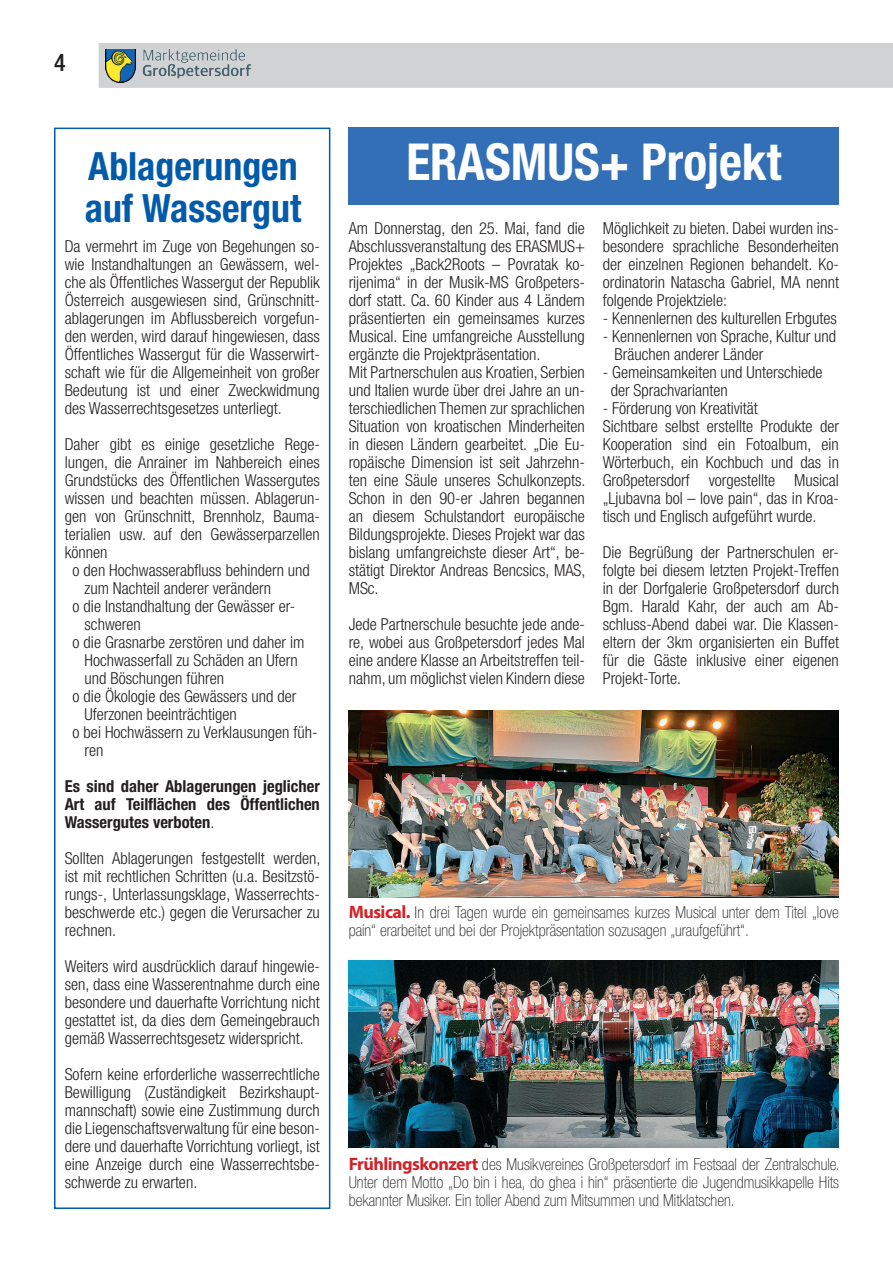
<style>
.page{position:relative;width:893px;height:1263px;background:#fff}
.page>*{position:absolute;margin:0;border:0;box-sizing:border-box;transform-origin:0 0}
.t1{font:700 condensed 51px "Helvetica Neue LT Std";color:#fff}
.t2{font:700 condensed 39px/42px "Helvetica Neue LT Std";color:#015aaa}
.t3{font:500 condensed 24px "Helvetica Neue LT Std";color:#231f20}
.t4{font:300 condensed 16.5px/18px "Helvetica Neue LT Std";color:#231f20;text-align:justify}
.t5{font:100 condensed 16.5px/18px "Helvetica Neue LT Std";color:#231f20;text-align:justify}
.t6{font:700 condensed 16.5px/18px "Helvetica Neue LT Std";color:#231f20;text-align:justify}
.s1{font-weight:300}
.s2{font-family:"Myriad Pro";font-weight:700;font-stretch:normal;font-size:18px;color:#d1232a}
</style>
<div class="page">
<div style="left:99px;top:43px;width:794px;height:45px;background:#d1d2d4"></div>
<img style="left:105px;top:50px;width:146px;height:32px">
<div style="left:349px;top:128px;width:490px;height:77px;background:#326fb7"></div>
<img style="left:349px;top:960px;width:490px;height:187px">
<div style="left:54px;top:128px;width:276px;height:1081px;border:2px solid #015aaa"></div>
<img style="left:349px;top:710px;width:490px;height:187px">
<h3 class="t3" style="left:54px;top:48px;width:13px">4</h3>
<h2 class="t2" style="left:85px;top:144px;width:218px">Ablagerungen auf Wassergut</h2>
<p class="t4" style="left:65px;top:237px;width:257px">Da vermehrt im Zuge von Begehungen so&shy;wie Instandhaltungen an Gewässern, wel&shy;che als Öffentliches Wassergut der Republik Österreich ausgewiesen sind, Grünschnitt&shy;ablagerungen im Abflussbereich vorgefun&shy;den werden, wird darauf hingewiesen, dass Öffentliches Wassergut für die Wasserwirt&shy;schaft wie für die Allgemeinheit von großer Bedeutung ist und einer Zweckwidmung des Wasserrechtsgesetzes unterliegt.</p>
<p class="t4" style="left:65px;top:435px;width:257px">Daher gibt es einige gesetzliche Rege-</p>
<p class="t4" style="left:65px;top:453px;width:257px">lungen, die Anrainer im Nahbereich eines</p>
<p class="t4" style="left:65px;top:471px;width:257px">Grundstücks des Öffentlichen Wassergutes</p>
<p class="t4" style="left:65px;top:489px;width:257px">wissen und beachten müssen. Ablagerun-</p>
<p class="t4" style="left:65px;top:507px;width:257px">gen von Grünschnitt, Brennholz, Bauma-</p>
<p class="t4" style="left:65px;top:525px;width:257px">terialien usw. auf den Gewässerparzellen</p>
<p class="t4" style="left:65px;top:543px;width:44px">können</p>
<p class="t4" style="left:73px;top:561px;width:239px">o den Hochwasserabfluss behindern und</p>
<p class="t4" style="left:85px;top:579px;width:188px">zum Nachteil anderer verändern</p>
<p class="t4" style="left:73px;top:597px;width:224px">o die Instandhaltung der Gewässer er-</p>
<p class="t4" style="left:85px;top:615px;width:58px">schweren</p>
<p class="t4" style="left:73px;top:633px;width:233px">o die Grasnarbe zerstören und daher im</p>
<p class="t4" style="left:85px;top:651px;width:215px">Hochwasserfall zu Schäden an Ufern</p>
<p class="t4" style="left:85px;top:669px;width:141px">und Böschungen führen</p>
<p class="t4" style="left:73px;top:687px;width:225px">o die Ökologie des Gewässers und der</p>
<p class="t4" style="left:85px;top:705px;width:154px">Uferzonen beeinträchtigen</p>
<p class="t4" style="left:73px;top:723px;width:246px">o bei Hochwässern zu Verklausungen füh-</p>
<p class="t4" style="left:85px;top:741px;width:20px">ren</p>
<p class="t6" style="left:65px;top:777px;width:257px">Es sind daher Ablagerungen jeglicher Art auf Teilflächen des Öffentlichen Wassergutes verboten<span class="s1">.</span></p>
<p class="t4" style="left:65px;top:849px;width:257px">Sollten Ablagerungen festgestellt werden, ist mit rechtlichen Schritten (u.a. Besitzstö&shy;rungs-, Unterlassungsklage, Wasserrechts&shy;beschwerde etc.) gegen die Verursacher zu rechnen.</p>
<p class="t4" style="left:65px;top:957px;width:257px">Weiters wird ausdrücklich darauf hingewie&shy;sen, dass eine Wasserentnahme durch eine besondere und dauerhafte Vorrichtung nicht gestattet ist, da dies dem Gemeingebrauch gemäß Wasserrechtsgesetz widerspricht.</p>
<p class="t4" style="left:65px;top:1065px;width:257px">Sofern keine erforderliche wasserrechtliche Bewilligung (Zuständigkeit Bezirkshaupt&shy;mannschaft) sowie eine Zustimmung durch die Liegenschaftsverwaltung für eine beson&shy;dere und dauerhafte Vorrichtung vorliegt, ist eine Anzeige durch eine Wasserrechtsbe&shy;schwerde zu erwarten.</p>
<h1 class="t1" style="left:406px;top:131px;width:376px">ERASMUS+ Projekt</h1>
<p class="t4" style="left:349px;top:219px;width:238px;text-align:left">Am Donnerstag, den 25. Mai, fand die Abschlussveranstaltung des ERASMUS+ Projektes „Back2Roots – Povratak ko&shy;rijenima“ in der Musik-MS Großpeters&shy;dorf statt. Ca. 60 Kinder aus 4 Ländern präsentierten ein gemeinsames kurzes Musical. Eine umfangreiche Ausstellung ergänzte die Projektpräsentation.<br>Mit Partnerschulen aus Kroatien, Serbien und Italien wurde über drei Jahre an un&shy;terschiedlichen Themen zur sprachlichen Situation von kroatischen Minderheiten in diesen Ländern gearbeitet. „Die Eu&shy;ropäische Dimension ist seit Jahrzehn&shy;ten eine Säule unseres Schulkonzepts.<br>Schon in den 90-er Jahren begannen an diesem Schulstandort europäische Bildungsprojekte. Dieses Projekt war das bislang umfangreichste dieser Art“, be&shy;stätigt Direktor Andreas Bencsics, MAS, MSc.</p>
<p class="t4" style="left:349px;top:615px;width:238px">Jede Partnerschule besuchte jede ande&shy;re, wobei aus Großpetersdorf jedes Mal eine andere Klasse an Arbeitstreffen teil&shy;nahm, um möglichst vielen Kindern diese</p>
<p class="t4" style="left:603px;top:219px;width:238px">Möglichkeit zu bieten. Dabei wurden ins&shy;besondere sprachliche Besonderheiten der einzelnen Regionen behandelt. Ko&shy;ordinatorin Natascha Gabriel, MA nennt folgende Projektziele:</p>
<p class="t4" style="left:603px;top:309px;width:236px">- Kennenlernen des kulturellen Erbgutes</p>
<p class="t4" style="left:615px;top:327px;width:223px;text-indent:-12px">- Kennenlernen von Sprache, Kultur und<br>Bräuchen anderer Länder</p>
<p class="t4" style="left:611px;top:363px;width:213px;text-indent:-8px">- Gemeinsamkeiten und Unterschiede der Sprachvarianten</p>
<p class="t4" style="left:603px;top:399px;width:238px;text-align:left">- Förderung von Kreativität<br>Sichtbare selbst erstellte Produkte der Kooperation sind ein Fotoalbum, ein Wörterbuch, ein Kochbuch und das in Großpetersdorf vorgestellte Musical „Ljubavna bol – love pain“, das in Kroa&shy;tisch und Englisch aufgeführt wurde.</p>
<p class="t4" style="left:603px;top:543px;width:238px">Die Begrüßung der Partnerschulen er&shy;folgte bei diesem letzten Projekt-Treffen in der Dorfgalerie Großpetersdorf durch Bgm. Harald Kahr, der auch am Ab&shy;schluss-Abend dabei war. Die Klassen&shy;eltern der 3km organisierten ein Buffet für die Gäste inklusive einer eigenen Projekt-Torte.</p>
<p class="t5" style="left:349px;top:903px;width:492px"><span class="s2">Musical.</span> In drei Tagen wurde ein gemeinsames kurzes Musical unter dem Titel „love pain“ erarbeitet und bei der Projektpräsentation sozusagen „uraufgeführt“.</p>
<p class="t5" style="left:349px;top:1155px;width:492px"><span class="s2">Frühlingskonzert</span> des Musikvereines Großpetersdorf im Festsaal der Zentralschule.<br>Unter dem Motto „Do bin i hea, do ghea i hin“ präsentierte die Jugendmusikkapelle Hits bekannter Musiker. Ein toller Abend zum Mitsummen und Mitklatschen.</p>
</div>
